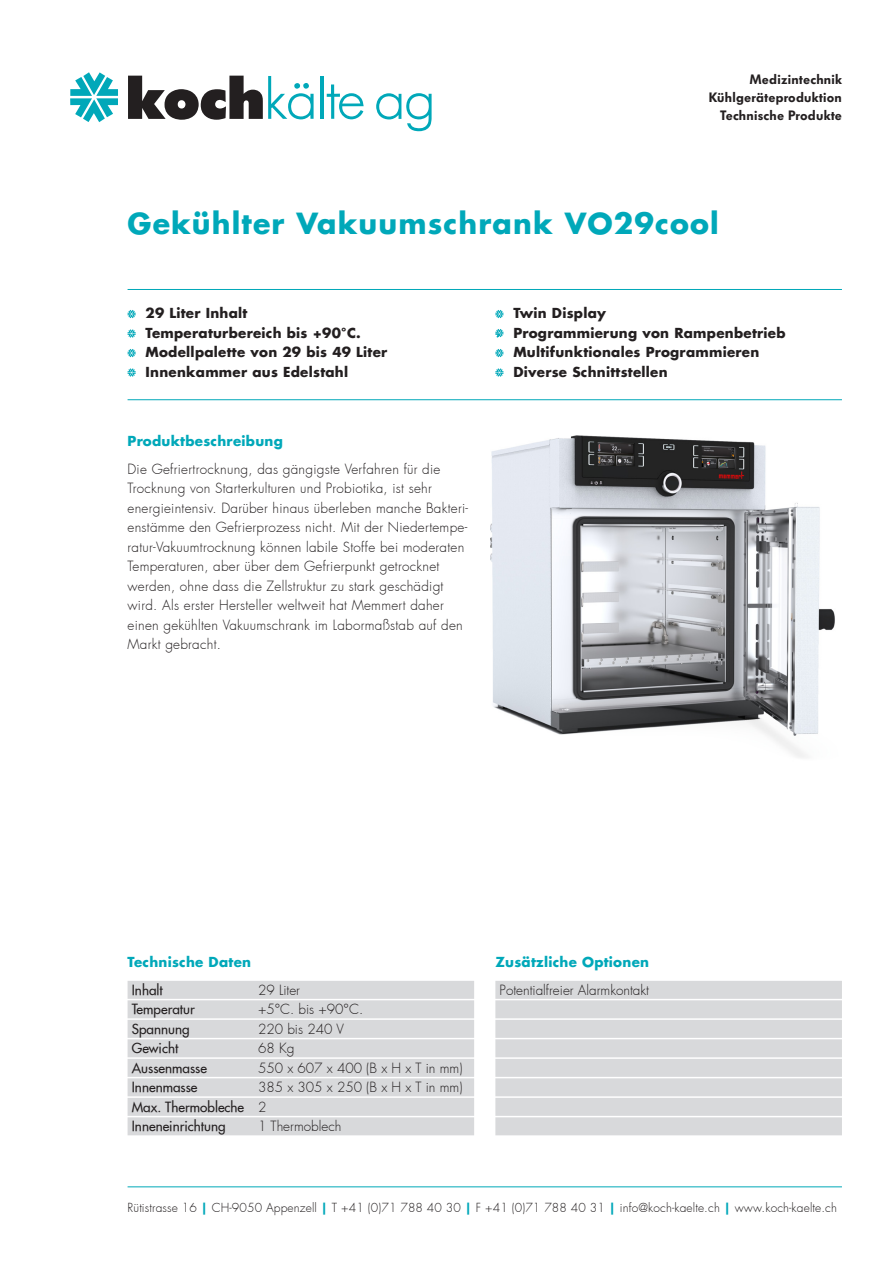
<style>
.page{position:relative;width:893px;height:1263px;background:#fff}
.page>*{position:absolute;margin:0;border:0;box-sizing:border-box;transform-origin:0 0}
.t1{font:700 28.5px "Futura";letter-spacing:.04em;color:#00a8b9}
.t2{font:300 13.5px/19.5px "Futura";letter-spacing:.02em;color:#231f20}
.Aufzählung{font:700 13.5px "Futura";letter-spacing:.02em;color:#231f20}
.t3{font:500 13.5px/19.5px "Futura";color:#231f20}
.t4{font:300 13.5px "Futura";color:#231f20}
.t5{font:700 13.5px "Futura";letter-spacing:.02em;color:#00a8b9}
.t6{font:600 13.5px/18px "Futura BQ";letter-spacing:.02em;color:#231f20;text-align:right}
.t7{font:300 12px "Futura";letter-spacing:.01em;color:#231f20}
.s1{font-weight:300}
.s2{font-weight:700;color:#00a8b9}
</style>
<div class="page">
<img style="left:490px;top:436px;width:345px;height:322px">
<svg style="left:128px;top:310px;width:8px;height:8px"></svg>
<svg style="left:128px;top:329px;width:8px;height:9px"></svg>
<svg style="left:128px;top:349px;width:8px;height:8px"></svg>
<svg style="left:128px;top:368px;width:8px;height:9px"></svg>
<svg style="left:495px;top:310px;width:8px;height:8px"></svg>
<svg style="left:495px;top:329px;width:8px;height:9px"></svg>
<svg style="left:495px;top:349px;width:8px;height:8px"></svg>
<svg style="left:495px;top:368px;width:8px;height:9px"></svg>
<svg style="left:70px;top:72px;width:48px;height:50px"></svg>
<svg style="left:128px;top:76px;width:186px;height:44px"></svg>
<hr style="left:320px;top:76px;width:3px;height:43px;background:#00a8b9">
<svg style="left:327px;top:84px;width:37px;height:35px"></svg>
<svg style="left:376px;top:93px;width:56px;height:38px"></svg>
<hr style="left:128px;top:289px;width:714px;height:1px;background:#00a8b9">
<hr style="left:128px;top:399px;width:714px;height:1px;background:#00a8b9">
<hr style="left:128px;top:1186px;width:714px;height:1px;background:#00a8b9">
<div style="left:495px;top:981px;width:347px;height:18px;background:#d8d9db"></div>
<div style="left:495px;top:1000px;width:347px;height:18px;background:#d8d9db"></div>
<div style="left:495px;top:1020px;width:347px;height:18px;background:#d8d9db"></div>
<div style="left:495px;top:1039px;width:347px;height:18px;background:#d8d9db"></div>
<div style="left:495px;top:1059px;width:347px;height:18px;background:#d8d9db"></div>
<div style="left:495px;top:1078px;width:347px;height:18px;background:#d8d9db"></div>
<div style="left:495px;top:1098px;width:347px;height:18px;background:#d8d9db"></div>
<div style="left:495px;top:1117px;width:347px;height:18px;background:#d8d9db"></div>
<div style="left:128px;top:981px;width:346px;height:18px;background:#d8d9db"></div>
<div style="left:128px;top:1000px;width:346px;height:18px;background:#d8d9db"></div>
<div style="left:128px;top:1020px;width:346px;height:18px;background:#d8d9db"></div>
<div style="left:128px;top:1039px;width:346px;height:18px;background:#d8d9db"></div>
<div style="left:128px;top:1059px;width:346px;height:18px;background:#d8d9db"></div>
<div style="left:128px;top:1078px;width:346px;height:18px;background:#d8d9db"></div>
<div style="left:128px;top:1098px;width:346px;height:18px;background:#d8d9db"></div>
<div style="left:128px;top:1117px;width:346px;height:18px;background:#d8d9db"></div>
<p class="t6" style="left:709px;top:71px;width:135px">Medizintechnik<br>Kühlgeräteproduktion<br>Technische Produkte</p>
<h1 class="t1" style="left:128px;top:204px;width:593px">Gekühlter Vakuumschrank VO29cool</h1>
<p class="Aufzählung" style="left:146px;top:304px;width:103px">29 Liter Inhalt</p>
<p class="Aufzählung" style="left:146px;top:324px;width:217px">Temperaturbereich bis +90°C.</p>
<p class="Aufzählung" style="left:146px;top:343px;width:243px">Modellpalette von 29 bis 49 Liter</p>
<p class="Aufzählung" style="left:146px;top:363px;width:204px">Innenkammer aus Edelstahl</p>
<p class="t5" style="left:128px;top:432px;width:157px">Produktbeschreibung</p>
<p class="t2" style="left:128px;top:460px;width:342px">Die Gefriertrocknung, das gängigste Verfahren für die Trocknung von Starterkulturen und Probiotika, ist sehr energieintensiv. Darüber hinaus überleben manche Bakteri&shy;enstämme den Gefrierprozess nicht. Mit der Niedertempe&shy;ratur-Vakuumtrocknung können labile Stoffe bei moderaten Temperaturen, aber über dem Gefrierpunkt getrocknet werden, ohne dass die Zellstruktur zu stark geschädigt wird. Als erster Hersteller weltweit hat Memmert daher einen gekühlten Vakuumschrank im Labormaßstab auf den Markt gebracht.</p>
<p class="Aufzählung" style="left:513px;top:304px;width:94px">Twin Display</p>
<p class="Aufzählung" style="left:513px;top:324px;width:274px">Programmierung von Rampenbetrieb</p>
<p class="Aufzählung" style="left:513px;top:343px;width:247px">Multifunktionales Programmieren</p>
<p class="Aufzählung" style="left:513px;top:363px;width:156px">Diverse Schnittstellen</p>
<p class="t5" style="left:128px;top:953px;width:125px">Technische Daten</p>
<p class="t3" style="left:132px;top:980px;width:32px">Inhalt</p>
<p class="t2" style="left:258px;top:980px;width:43px">29 Liter</p>
<p class="t3" style="left:132px;top:1000px;width:64px">Temperatur</p>
<p class="t2" style="left:258px;top:1000px;width:107px">+5°C. bis +90°C.</p>
<p class="t3" style="left:132px;top:1019px;width:59px">Spannung</p>
<p class="t4" style="left:258px;top:1021px;width:88px">220 bis 240 V</p>
<p class="t3" style="left:132px;top:1039px;width:48px">Gewicht</p>
<p class="t2" style="left:258px;top:1039px;width:38px">68 Kg</p>
<p class="t3" style="left:132px;top:1058px;width:77px">Aussenmasse</p>
<p class="t4" style="left:258px;top:1060px;width:206px">550 x 607 x 400 (B x H x T in mm)</p>
<p class="t3" style="left:132px;top:1078px;width:67px">Innenmasse</p>
<p class="t3" style="left:132px;top:1078px;width:332px;text-indent:126px"><span class="s1">385 x 305 x 250 (B x H x T in mm)<br></span>Max. Thermobleche <span class="s1">2<br></span>Inneneinrichtung</p>
<p class="t4" style="left:258px;top:1118px;width:85px">1 Thermoblech</p>
<p class="t5" style="left:495px;top:953px;width:155px">Zusätzliche Optionen</p>
<p class="t4" style="left:500px;top:982px;width:151px">Potentialfreier Alarmkontakt</p>
<p class="t7" style="left:128px;top:1200px;width:711px">Rütistrasse 16 <span class="s2">|</span> CH-9050 Appenzell <span class="s2">|</span> T +41 (0)71 788 40 30 <span class="s2">|</span> F +41 (0)71 788 40 31 <span class="s2">|</span> info@koch-kaelte.ch <span class="s2">|</span> www.koch-kaelte.ch</p>
</div>
